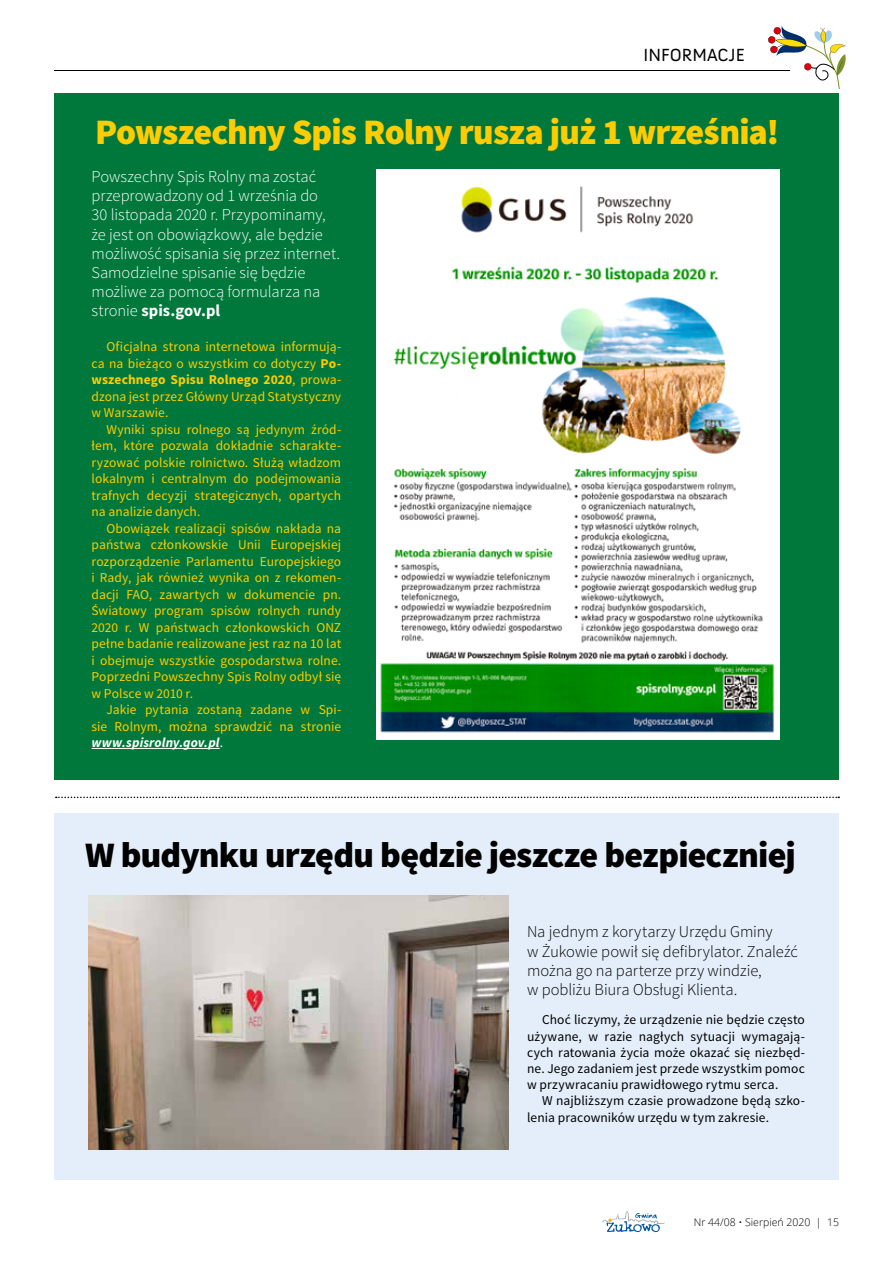
<style>
.page{position:relative;width:893px;height:1263px;background:#fff}
.page>*{position:absolute;margin:0;border:0;box-sizing:border-box;transform-origin:0 0}
.t1{font:900 35.85px "Source Sans Pro";letter-spacing:-.025em;color:#000}
.t2{font:900 35.85px "Source Sans Pro";letter-spacing:-.025em;color:#fc0}
.t3{font:18px "Anivers";color:#000}
.t4{font:300 16.5px/19.2px "Source Sans Pro";letter-spacing:-.005em;color:#fff}
.t5{font:300 16.5px/19.2px "Source Sans Pro";letter-spacing:-.005em;color:#000}
.t6{font:13.5px/16.5px "Source Sans Pro";letter-spacing:.005em;color:#fc0;text-align:justify}
.t7{font:13.5px/16.2px "Source Sans Pro";letter-spacing:.01em;color:#000;text-align:justify}
.t8{font:300 10.5px "Open Sans";color:#000}
.s1{font-weight:700}
.s2{font-weight:700;font-style:italic;color:#fff}
.s3{color:#fff}
</style>
<div class="page">
<svg style="left:56px;top:797px;width:783px;height:1px"></svg>
<hr style="left:54px;top:70px;width:736px;height:1px;background:#000">
<div style="left:54px;top:94px;width:785px;height:686px;background:#00783b"></div>
<div style="left:54px;top:813px;width:785px;height:367px;background:#e3eefa"></div>
<hr style="left:92px;top:748px;width:128px;height:1px;background:#fff">
<img style="left:376px;top:170px;width:403px;height:570px">
<img style="left:88px;top:895px;width:421px;height:254px">
<svg style="left:602px;top:1211px;width:63px;height:21px"></svg>
<svg style="left:768px;top:25px;width:78px;height:64px"></svg>
<h2 class="t3" style="left:644px;top:45px;width:103px">INFORMACJE</h2>
<h1 class="t2" style="left:95px;top:109px;width:686px">Powszechny Spis Rolny rusza już 1 września!</h1>
<p class="t4" style="left:92px;top:167px;width:250px">Powszechny Spis Rolny ma zostać przeprowadzony od 1 września do<br>30 listopada 2020 r. Przypominamy, że jest on obowiązkowy, ale będzie możliwość spisania się przez internet.<br>Samodzielne spisanie się będzie możliwe za pomocą formularza na stronie <span class="s1">spis.gov.pl</span></p>
<p class="t6" style="left:92px;top:339px;width:251px;text-indent:15px">Oficjalna strona internetowa informują&shy;ca na bieżąco o wszystkim co dotyczy <span class="s1">Po&shy;wszechnego Spisu Rolnego 2020</span>, prowa&shy;dzona jest przez Główny Urząd Statystyczny w Warszawie.</p>
<p class="t6" style="left:92px;top:421px;width:251px;text-indent:15px">Wyniki spisu rolnego są jedynym źród&shy;łem, które pozwala dokładnie scharakte&shy;ryzować polskie rolnictwo. Służą władzom lokalnym i centralnym do podejmowania trafnych decyzji strategicznych, opartych na analizie danych.</p>
<p class="t6" style="left:92px;top:520px;width:251px;text-indent:15px">Obowiązek realizacji spisów nakłada na państwa członkowskie Unii Europejskiej rozporządzenie Parlamentu Europejskiego i Rady, jak również wynika on z rekomen&shy;dacji FAO, zawartych w dokumencie pn.<br>Światowy program spisów rolnych rundy 2020 r. W państwach członkowskich ONZ pełne badanie realizowane jest raz na 10 lat i obejmuje wszystkie gospodarstwa rolne.<br>Poprzedni Powszechny Spis Rolny odbył się w Polsce w 2010 r.</p>
<p class="t6" style="left:92px;top:701px;width:251px;text-indent:15px">Jakie pytania zostaną zadane w Spi&shy;sie Rolnym, można sprawdzić na stronie <span class="s2">www.spisrolny.gov.pl</span><span class="s3">.</span></p>
<h1 class="t1" style="left:85px;top:832px;width:712px">W budynku urzędu będzie jeszcze bezpieczniej</h1>
<p class="t5" style="left:527px;top:922px;width:272px">Na jednym z korytarzy Urzędu Gminy<br>w Żukowie powił się defibrylator. Znaleźć można go na parterze przy windzie,<br>w pobliżu Biura Obsługi Klienta.</p>
<p class="t7" style="left:527px;top:1012px;width:279px;text-indent:15px">Choć liczymy, że urządzenie nie będzie często używane, w razie nagłych sytuacji wymagają&shy;cych ratowania życia może okazać się niezbęd&shy;ne. Jego zadaniem jest przede wszystkim pomoc w przywracaniu prawidłowego rytmu serca.</p>
<p class="t7" style="left:527px;top:1093px;width:279px;text-indent:15px">W najbliższym czasie prowadzone będą szko&shy;lenia pracowników urzędu w tym zakresie.</p>
<p class="t8" style="left:694px;top:1214px;width:147px">Nr 44/08 • Sierpień 2020 | 15</p>
</div>
